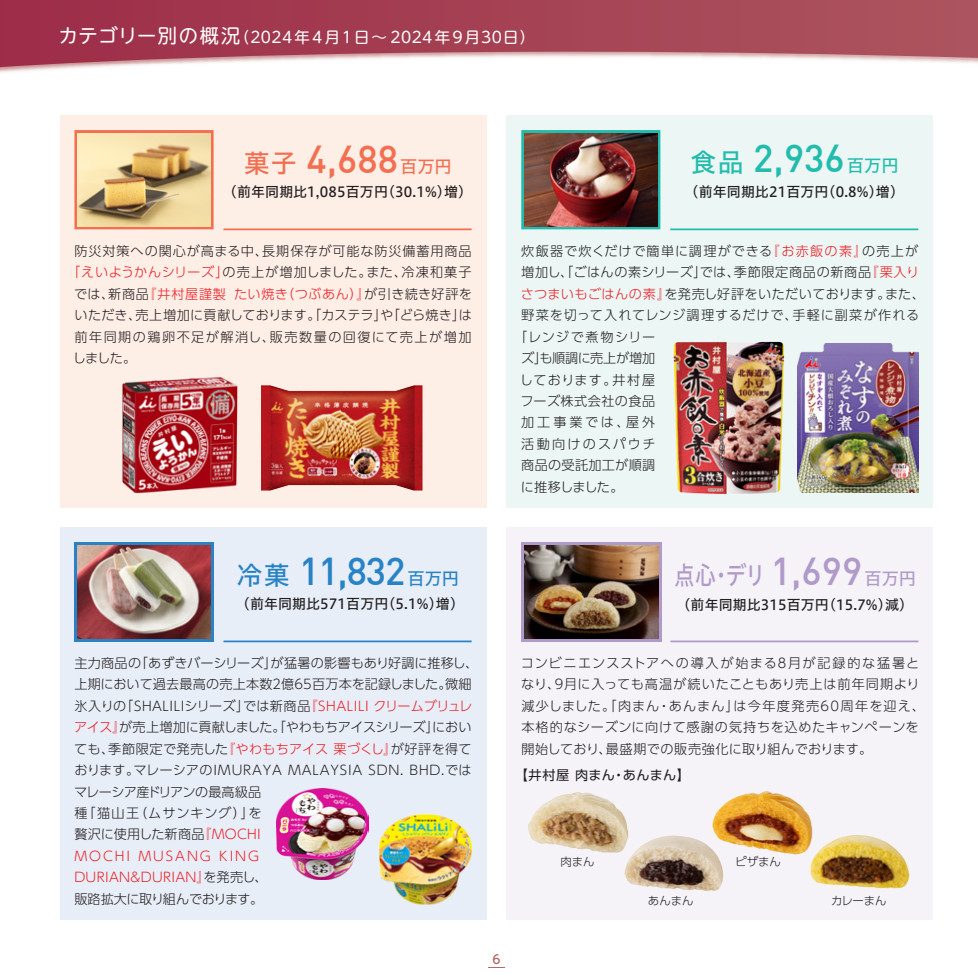
<style>
.page{position:relative;width:978px;height:978px;background:#fff}
.page>*{position:absolute;margin:0;border:0;box-sizing:border-box;transform-origin:0 0}
.t1{font:500 38.15px "DIN";color:#2783c5}
.t2{font:500 38.15px "DIN";color:#f36f51}
.t3{font:500 38.15px "DIN";color:#22bcac}
.t4{font:25.9px "Hiragino UD Sans Std W5";color:#b09ac9;scale:.8 1}
.t5{font:15.4px "UD Shin M Go Pro";letter-spacing:.08em;color:#fff}
.t6{font:14px "Hiragino UD Sans Std W5";letter-spacing:.01em;color:#231f20}
.t7{font:300 13.12px/21.3px "UD Shin Go Pro";letter-spacing:.015em;color:#231f20}
.t8{font:300 13.12px/21.3px "UD Shin Go Pro";letter-spacing:.06em;color:#231f20}
.t9{font:300 13.12px "UD Shin Go Pro";letter-spacing:.035em;color:#231f20}
.t10{font:300 13.12px "UD Shin Go Pro";letter-spacing:.01em;color:#231f20}
.t11{font:300 13.12px "UD Shin Go Pro";letter-spacing:.045em;color:#ee1d23}
.t12{font:300 13.12px "UD Shin Go Pro";letter-spacing:.07em;color:#231f20}
.t13{font:300 13.12px "UD Shin Go Pro";letter-spacing:.085em;color:#231f20}
.t14{font:300 13.12px "UD Shin Go Pro";letter-spacing:.065em;color:#231f20}
.t15{font:300 13.12px "UD Shin Go Pro";letter-spacing:.11em;color:#231f20}
.t16{font:13.12px "UD Shin Go Pro";letter-spacing:.015em;color:#231f20}
.t17{font:300 13.12px "UD Shin Go Pro";letter-spacing:-.01em;color:#231f20}
.t18{font:300 13.12px "UD Shin Go Pro";letter-spacing:.09em;color:#231f20}
.t19{font:300 13.12px "UD Shin Go Pro";letter-spacing:.08em;color:#231f20}
.t20{font:300 13.12px "UD Shin Go Pro";letter-spacing:.22em;color:#231f20}
.t21{font:300 13.12px "UD Shin Go Pro";letter-spacing:.16em;color:#231f20}
.t22{font:300 13.12px "UD Shin Go Pro";letter-spacing:-.05em;color:#231f20}
.t23{font:500 12.25px "UD Shin Go Pro";color:#b5676c}
.t24{font:300 11.38px "UD Shin Go Pro";letter-spacing:-.005em;color:#231f20}
.s1{font-size:19.25px}
.s2{font-family:"Hiragino UD Sans Std W5";font-weight:400;font-size:25.9px}
.s3{font-family:"Hiragino UD Sans Std W5";font-weight:400;font-size:17.32px}
.s4{color:#ee1d23}
.s5{color:#231f20}
.s6{font-family:"DIN";font-weight:500;font-size:38.15px}
.s7{font-size:17.32px}
</style>
<div class="page">
<svg style="left:0;top:0;width:977px;height:67px;background:#b15c6c"></svg>
<div style="left:60px;top:115px;width:426px;height:392px;background:#fdeee6"></div>
<div style="left:506px;top:527px;width:427px;height:392px;background:#f5f3f8"></div>
<svg style="left:74px;top:130px;width:139px;height:99px"></svg>
<img style="left:78px;top:133px;width:132px;height:93px">
<div style="left:506px;top:115px;width:427px;height:392px;background:#ebf6f5"></div>
<div style="left:60px;top:527px;width:426px;height:392px;background:#e8eef8"></div>
<svg style="left:521px;top:130px;width:139px;height:99px"></svg>
<img style="left:524px;top:133px;width:133px;height:93px">
<svg style="left:74px;top:542px;width:139px;height:99px"></svg>
<img style="left:78px;top:545px;width:132px;height:93px">
<svg style="left:521px;top:542px;width:141px;height:99px"></svg>
<img style="left:524px;top:545px;width:134px;height:93px">
<hr style="left:223px;top:228px;width:248px;height:2px;background:#f36f51">
<hr style="left:670px;top:640px;width:248px;height:2px;background:#b09ac9">
<hr style="left:670px;top:228px;width:248px;height:2px;background:#22bcac">
<hr style="left:223px;top:640px;width:248px;height:2px;background:#2783c5">
<img style="left:624px;top:835px;width:100px;height:56px">
<img style="left:810px;top:834px;width:100px;height:55px">
<img style="left:696px;top:791px;width:131px;height:76px">
<img style="left:528px;top:792px;width:115px;height:71px">
<img style="left:363px;top:797px;width:124px;height:123px">
<img style="left:122px;top:377px;width:116px;height:117px">
<img style="left:261px;top:385px;width:161px;height:105px">
<img style="left:673px;top:341px;width:112px;height:154px">
<img style="left:797px;top:343px;width:121px;height:149px">
<img style="left:276px;top:788px;width:92px;height:90px">
<p class="t5" style="left:59px;top:25px;width:477px"><span class="s1">カテゴリー別の概況</span>（2024年4月1日～ 2024年9月30日）</p>
<p class="t2" style="left:243px;top:134px;width:210px"><span class="s2">菓子</span> 4,688<span class="s3">百万円</span></p>
<p class="t3" style="left:690px;top:133px;width:210px"><span class="s2">食品</span> 2,936<span class="s3">百万円</span></p>
<p class="t6" style="left:223px;top:181px;width:251px">（前年同期比1,085百万円（30.1%）増）</p>
<p class="t6" style="left:684px;top:180px;width:221px">（前年同期比21百万円（0.8%）増）</p>
<p class="t12" style="left:74px;top:240px;width:398px">防災対策への関心が高まる中、長期保存が可能な防災備蓄用商品</p>
<p class="t9" style="left:67px;top:261px;width:405px"><span class="s4">「えいようかんシリーズ」</span>の売上が増加しました。また、冷凍和菓子</p>
<p class="t11" style="left:74px;top:283px;width:399px"><span class="s5">では、新商品</span>『井村屋謹製 たい焼き（つぶあん）』<span class="s5">が引き続き好評を</span></p>
<p class="t10" style="left:74px;top:304px;width:399px">いただき、売上増加に貢献しております。「カステラ」や「どら焼き」は</p>
<p class="t15" style="left:74px;top:326px;width:398px">前年同期の鶏卵不足が解消し、販売数量の回復にて売上が増加</p>
<p class="t9" style="left:73px;top:347px;width:65px">しました。</p>
<p class="t13" style="left:521px;top:240px;width:398px">炊飯器で炊くだけで簡単に調理ができる<span class="s4">『お赤飯の素』</span>の売上が</p>
<p class="t9" style="left:521px;top:261px;width:399px">増加し、「ごはんの素シリーズ」では、季節限定商品の新商品<span class="s4">『栗入り</span></p>
<p class="t9" style="left:521px;top:283px;width:405px"><span class="s4">さつまいもごはんの素』</span>を発売し好評をいただいております。また、</p>
<p class="t14" style="left:521px;top:304px;width:399px">野菜を切って入れてレンジ調理するだけで、手軽に副菜が作れる</p>
<p class="t18" style="left:514px;top:326px;width:143px">「レンジで煮物シリー</p>
<p class="t17" style="left:521px;top:347px;width:136px">ズ」も順調に売上が増加</p>
<p class="t19" style="left:519px;top:369px;width:137px">しております。井村屋</p>
<p class="t9" style="left:520px;top:390px;width:136px">フーズ株式会社の食品</p>
<p class="t20" style="left:521px;top:411px;width:135px">加工事業では、屋外</p>
<p class="t21" style="left:521px;top:433px;width:136px">活動向けのスパウチ</p>
<p class="t9" style="left:521px;top:454px;width:135px">商品の受託加工が順調</p>
<p class="t22" style="left:520px;top:476px;width:104px">に推移しました。</p>
<p class="t1" style="left:236px;top:546px;width:224px"><span class="s2">冷菓</span> 11,832<span class="s3">百万円</span></p>
<p class="t4" style="left:674px;top:555px;width:304px">点心・デリ <span class="s6">1,699</span><span class="s7">百万円</span></p>
<p class="t6" style="left:236px;top:592px;width:230px">（前年同期比571百万円（5.1%）増）</p>
<p class="t6" style="left:676px;top:593px;width:238px">（前年同期比315百万円（15.7%）減）</p>
<p class="t7" style="left:74px;top:651px;width:405px">主力商品の「あずきバーシリーズ」が猛暑の影響もあり好調に推移し、上期において過去最高の売上本数２億65百万本を記録しました。微細氷入りの「SHALILIシリーズ」では新商品<span class="s4">『SHALILI クリームブリュレアイス』</span>が売上増加に貢献しました。「やわもちアイスシリーズ」においても、季節限定で発売した<span class="s4">『やわもちアイス 栗づくし』</span>が好評を得ております。マレーシアのIMURAYA MALAYSIA SDN. BHD.ではマレーシア産ドリアンの最高級品<br>種「猫山王（ムサンキング）」を<br>贅沢に使用した新商品<span class="s4">『MOCHI<br>MOCHI MUSANG KING<br>DURIAN＆DURIAN』</span>を発売し、<br>販路拡大に取り組んでおります。</p>
<p class="t8" style="left:520px;top:651px;width:405px">コンビニエンスストアへの導入が始まる８月が記録的な猛暑となり、９月に入っても高温が続いたこともあり売上は前年同期より減少しました。「肉まん・あんまん」は今年度発売60周年を迎え、本格的なシーズンに向けて感謝の気持ちを込めたキャンペーンを開始しており、最盛期での販売強化に取り組んでおります。</p>
<p class="t16" style="left:514px;top:764px;width:177px">【井村屋 肉まん・あんまん】</p>
<p class="t24" style="left:560px;top:851px;width:35px">肉まん</p>
<p class="t24" style="left:647px;top:890px;width:47px">あんまん</p>
<p class="t24" style="left:735px;top:851px;width:47px">ピザまん</p>
<p class="t24" style="left:830px;top:890px;width:57px">カレーまん</p>
<p class="t23" style="left:492px;top:948px;width:10px">6</p>
</div>
